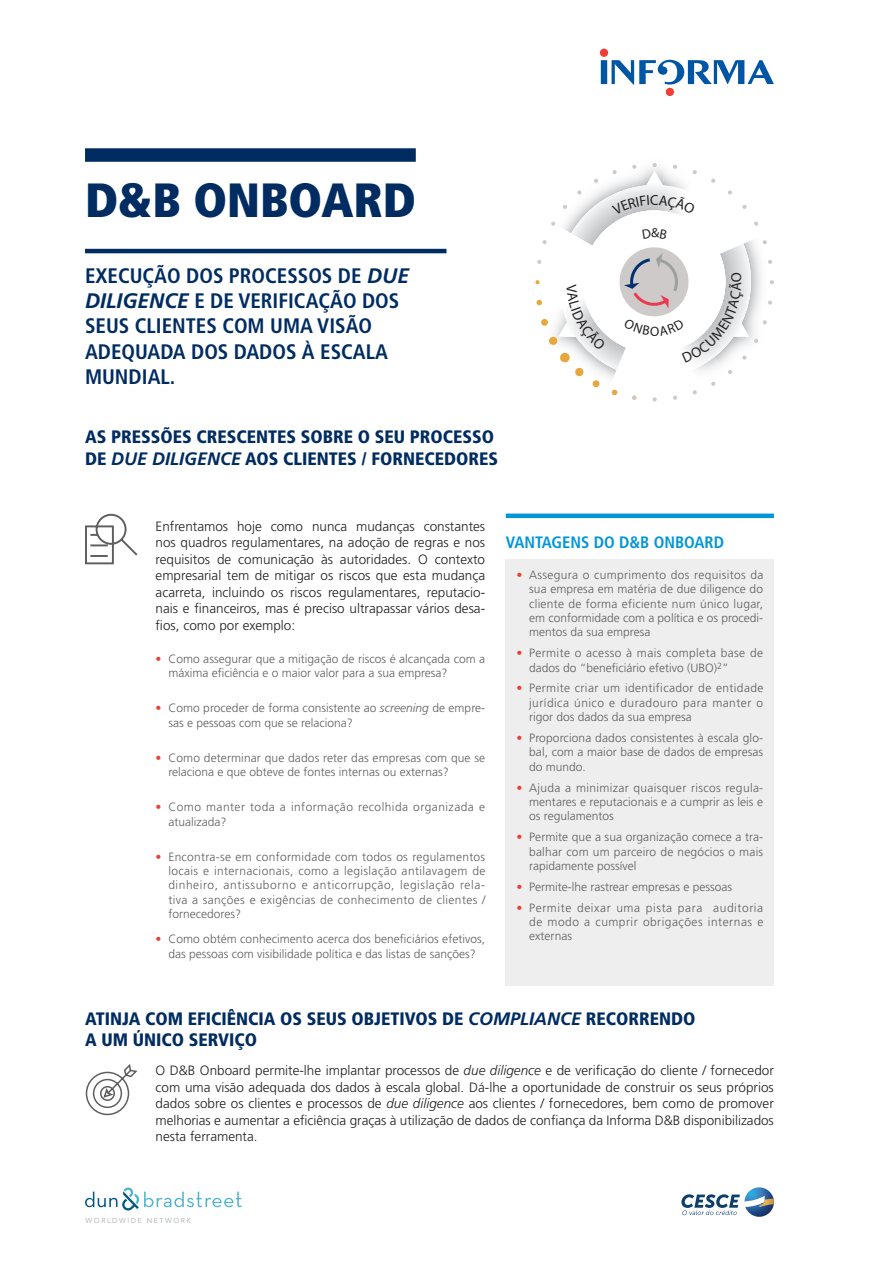
<style>
.page{position:relative;width:893px;height:1263px;background:#fff}
.page>*{position:absolute;margin:0;border:0;box-sizing:border-box;transform-origin:0 0}
.t1{font:900 condensed 48px "Frutiger";color:#002c62}
.t2{font:700 condensed 21px/25.2px "Frutiger";color:#002c62}
.h4_alt{font:900 condensed 18px/21.6px "Frutiger";color:#002c62}
.h4_azul_claro{font:700 condensed 16.5px "Frutiger";color:#0095d9}
.preto{font:300 13.5px/16.5px "Frutiger";color:#231f20;text-align:justify}
.lista_simples_2{font:300 12px/14.4px "Frutiger";letter-spacing:.005em;color:#5f5f62;text-align:justify}
.lista_simples_2-2{font:300 12px/14.4px "Frutiger";letter-spacing:.03em;color:#5f5f62}
.lista_simples_2-3{font:300 12px/14.4px "Frutiger";letter-spacing:.035em;color:#5f5f62}
.t3{font:7.05px "Avenir";letter-spacing:.21em;color:#b2b7bb}
.s1{font-style:italic;font-stretch:normal}
.s2{font-weight:700;font-style:italic;font-stretch:normal}
.s3{color:#ee3f34}
.s4{font-style:italic}
</style>
<div class="page">
<div style="left:85px;top:148px;width:331px;height:14px;background:#002c62"></div>
<hr style="left:85px;top:249px;width:361px;height:4px;background:#002c62">
<svg style="left:600px;top:49px;width:174px;height:47px"></svg>
<hr style="left:506px;top:514px;width:268px;height:4px;background:#0095d9">
<svg style="left:85px;top:513px;width:53px;height:52px"></svg>
<svg style="left:85px;top:1064px;width:53px;height:52px"></svg>
<div style="left:506px;top:559px;width:268px;height:426px;background:#edeeed"></div>
<svg style="left:681px;top:1187px;width:93px;height:30px"></svg>
<svg style="left:85px;top:1187px;width:157px;height:23px"></svg>
<svg style="left:613px;top:163px;width:161px;height:238px"></svg>
<svg style="left:535px;top:171px;width:216px;height:229px"></svg>
<p class="t1" style="left:85px;top:171px;width:332px">D&amp;B ONBOARD</p>
<p class="t2" style="left:85px;top:263px;width:326px">EXECUÇÃO DOS PROCESSOS DE <span class="s1">DUE<br>DILIGENCE</span> E DE VERIFICAÇÃO DOS<br>SEUS CLIENTES COM UMA VISÃO<br>ADEQUADA DOS DADOS À ESCALA<br>MUNDIAL.</p>
<p class="h4_alt" style="left:85px;top:426px;width:415px">AS PRESSÕES CRESCENTES SOBRE O SEU PROCESSO<br>DE <span class="s2">DUE DILIGENCE</span> AOS CLIENTES / FORNECEDORES</p>
<p class="preto" style="left:156px;top:518px;width:331px">Enfrentamos hoje como nunca mudanças constantes nos quadros regulamentares, na adoção de regras e nos requisitos de comunicação às autoridades. O contexto empresarial tem de mitigar os riscos que esta mudança acarreta, incluindo os riscos regulamentares, reputacio&shy;nais e financeiros, mas é preciso ultrapassar vários desa&shy;fios, como por exemplo:</p>
<p class="lista_simples_2" style="left:168px;top:651px;width:318px;text-indent:-13px"><span class="s3">•</span> Como assegurar que a mitigação de riscos é alcançada com a máxima eficiência e o maior valor para a sua empresa?</p>
<p class="lista_simples_2" style="left:168px;top:701px;width:318px;text-indent:-13px"><span class="s3">•</span> Como proceder de forma consistente ao <span class="s4">screening</span> de empre&shy;sas e pessoas com que se relaciona?</p>
<p class="lista_simples_2" style="left:168px;top:750px;width:318px;text-indent:-13px"><span class="s3">•</span> Como determinar que dados reter das empresas com que se relaciona e que obteve de fontes internas ou externas?</p>
<p class="lista_simples_2-3" style="left:168px;top:800px;width:318px;text-indent:-13px"><span class="s3">•</span> Como manter toda a informação recolhida organizada e atualizada?</p>
<p class="lista_simples_2" style="left:168px;top:849px;width:319px;text-indent:-13px"><span class="s3">•</span> Encontra-se em conformidade com todos os regulamentos locais e internacionais, como a legislação antilavagem de dinheiro, antissuborno e anticorrupção, legislação rela&shy;tiva a sanções e exigências de conhecimento de clientes / fornecedores?</p>
<p class="lista_simples_2" style="left:156px;top:932px;width:331px;text-align:center"><span class="s3">•</span> Como obtém conhecimento acerca dos beneficiários efetivos, das pessoas com visibilidade política e das listas de sanções?</p>
<p class="h4_azul_claro" style="left:506px;top:532px;width:220px">VANTAGENS DO D&amp;B ONBOARD</p>
<p class="lista_simples_2" style="left:529px;top:568px;width:236px;text-indent:-13px"><span class="s3">•</span> Assegura o cumprimento dos requisitos da sua empresa em matéria de due diligence do cliente de forma eficiente num único lugar, em conformidade com a política e os procedi&shy;mentos da sua empresa</p>
<p class="lista_simples_2-2" style="left:529px;top:646px;width:235px;text-indent:-13px"><span class="s3">•</span> Permite o acesso à mais completa base de dados do “beneficiário efetivo (UBO)<sup>2</sup>”</p>
<p class="lista_simples_2" style="left:529px;top:681px;width:236px;text-indent:-13px"><span class="s3">•</span> Permite criar um identificador de entidade jurídica único e duradouro para manter o rigor dos dados da sua empresa</p>
<p class="lista_simples_2" style="left:529px;top:731px;width:236px;text-indent:-13px"><span class="s3">•</span> Proporciona dados consistentes à escala glo&shy;bal, com a maior base de dados de empresas do mundo.</p>
<p class="lista_simples_2" style="left:529px;top:780px;width:236px;text-indent:-13px"><span class="s3">•</span> Ajuda a minimizar quaisquer riscos regula&shy;mentares e reputacionais e a cumprir as leis e os regulamentos</p>
<p class="lista_simples_2" style="left:529px;top:830px;width:236px;text-indent:-13px"><span class="s3">•</span> Permite que a sua organização comece a tra&shy;balhar com um parceiro de negócios o mais rapidamente possível</p>
<p class="lista_simples_2" style="left:516px;top:879px;width:217px"><span class="s3">•</span> Permite-lhe rastrear empresas e pessoas</p>
<p class="lista_simples_2" style="left:529px;top:900px;width:236px;text-indent:-13px"><span class="s3">•</span> Permite deixar uma pista para auditoria de modo a cumprir obrigações internas e externas</p>
<p class="h4_alt" style="left:85px;top:1008px;width:612px">ATINJA COM EFICIÊNCIA OS SEUS OBJETIVOS DE <span class="s2">COMPLIANCE</span> RECORRENDO<br>A UM ÚNICO SERVIÇO</p>
<p class="preto" style="left:156px;top:1062px;width:620px">O D&amp;B Onboard permite-lhe implantar processos de <span class="s4">due diligence</span> e de verificação do cliente / fornecedor com uma visão adequada dos dados à escala global. Dá-lhe a oportunidade de construir os seus próprios dados sobre os clientes e processos de <span class="s4">due diligence</span> aos clientes / fornecedores, bem como de promover melhorias e aumentar a eficiência graças à utilização de dados de confiança da Informa D&amp;B disponibilizados nesta ferramenta.</p>
<p class="t3" style="left:86px;top:1215px;width:107px">WORLDWIDE NETWORK</p>
</div>
